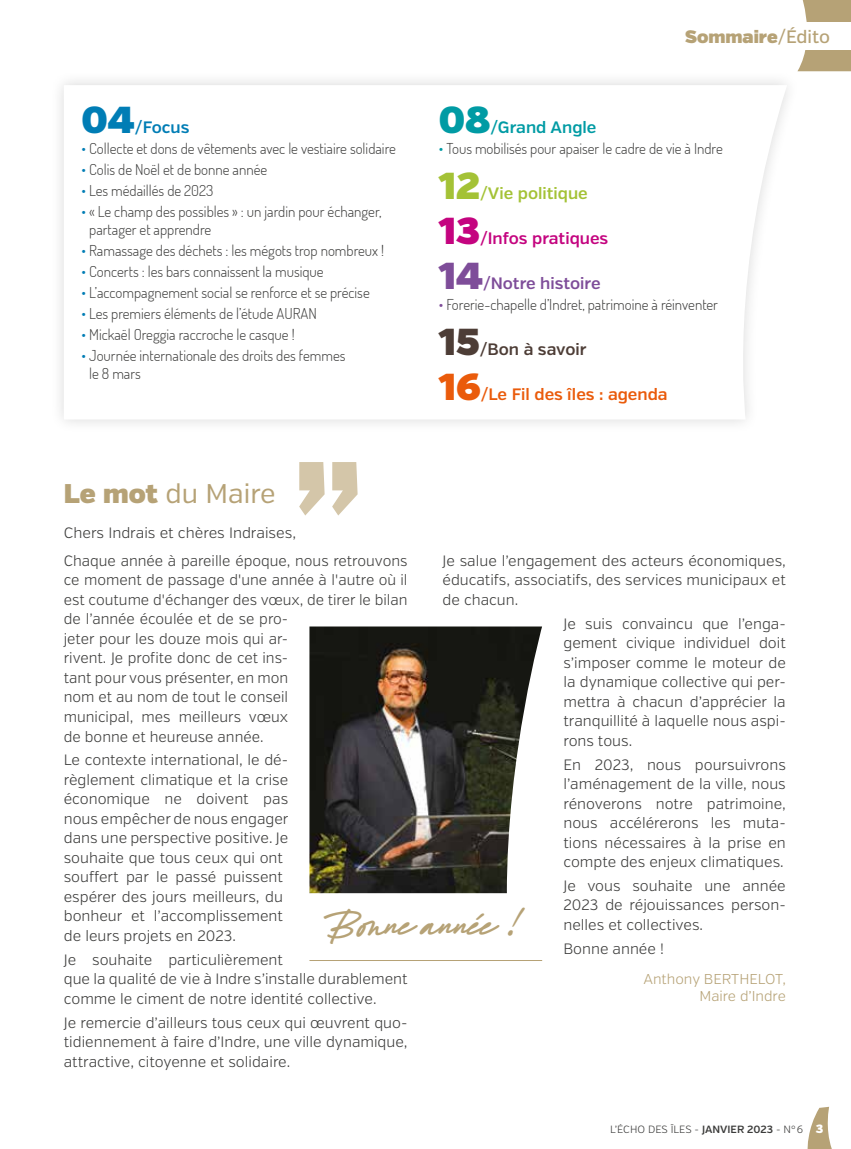
<style>
.page{position:relative;width:851px;height:1149px;background:#fff}
.page>*{position:absolute;margin:0;border:0;box-sizing:border-box;transform-origin:0 0}
.t1{font:37.5px "Verb Ultra";color:#007db5}
.t2{font:37.5px "Verb Ultra";color:#009ba4}
.t3{font:37.5px "Verb Ultra";color:#a4c236}
.t4{font:37.5px "Verb Ultra";color:#c4047f}
.t5{font:37.5px "Verb Ultra";color:#7e4d99}
.t6{font:37.5px "Verb Ultra";color:#4d3d36}
.t7{font:37.5px "Verb Ultra";color:#ea5b0b}
.t8{font:34.5px "Black Signature PERSONALUSEONLY";color:#b6a276}
.t9{font:27px "Verb";color:#b6a276}
.t10{font:18px "Verb Ultra";color:#b6a276}
.t11{font:600 16.5px "Verb";color:#ea5b0b}
.t12{font:600 16.5px "Verb";color:#c4047f}
.t13{font:600 16.5px "Verb";color:#7e4d99}
.t14{font:600 16.5px "Verb";color:#a4c236}
.t15{font:600 16.5px "Verb";color:#009ba4}
.t16{font:600 16.5px "Verb";color:#4d3d36}
.t17{font:600 16.5px "Verb";color:#007db5}
.t18{font:300 15px/19.5px "Verb";color:#3c3c3b;text-align:justify}
.t19{font:300 15px/18px "Dosis";color:#3c3c3b}
.t20{font:300 14.25px/17.1px "Verb";color:#b6a276;text-align:right}
.t21{font:300 10.5px "Verb";color:#3c3c3b}
.s1{color:#007db5}
.s2{font-family:"Verb";font-weight:500}
.s3{color:#009ba4}
.s4{color:#7e4d99}
.s5{font-family:"Verb Ultra"}
.s6{font-weight:600}
.s7{font-weight:900;font-size:12px;color:#fff}
</style>
<div class="page">
<svg style="left:807px;top:1106px;width:24px;height:42px"></svg>
<svg style="left:797px;top:0;width:53px;height:71px"></svg>
<div style="left:443px;top:22px;width:407px;height:27px;background:#fff"></div>
<div style="left:49px;top:71px;width:751px;height:362px;background:#000;opacity:.15"></div>
<svg style="left:64px;top:85px;width:723px;height:334px"></svg>
<svg style="left:299px;top:462px;width:58px;height:53px"></svg>
<hr style="left:309px;top:959px;width:233px;height:1px;background:#b6a276">
<img style="left:309px;top:626px;width:233px;height:266px">
<h1 class="t1" style="left:82px;top:97px;width:55px">04</h1>
<p class="t17" style="left:135px;top:117px;width:56px">/Focus</p>
<p class="t19" style="left:82px;top:139px;width:316px"><span class="s1">•</span> Collecte et dons de vêtements avec le vestiaire solidaire</p>
<p class="t19" style="left:82px;top:160px;width:187px"><span class="s1">•</span> Colis de Noël et de bonne année</p>
<p class="t19" style="left:82px;top:181px;width:133px"><span class="s1">•</span> Les médaillés de 2023</p>
<p class="t19" style="left:89px;top:202px;width:294px;text-indent:-8px"><span class="s1">•</span> « Le champ des possibles » : un jardin pour échanger, partager et apprendre</p>
<p class="t19" style="left:82px;top:241px;width:304px"><span class="s1">•</span> Ramassage des déchets : les mégots trop nombreux !</p>
<p class="t19" style="left:82px;top:262px;width:243px"><span class="s1">•</span> Concerts : les bars connaissent la musique</p>
<p class="t19" style="left:82px;top:283px;width:289px"><span class="s1">•</span> L’accompagnement social se renforce et se précise</p>
<p class="t19" style="left:82px;top:304px;width:237px"><span class="s1">•</span> Les premiers éléments de l’étude AURAN</p>
<p class="t19" style="left:82px;top:325px;width:214px"><span class="s1">•</span> Mickaël Oreggia raccroche le casque !</p>
<p class="t19" style="left:89px;top:346px;width:258px;text-indent:-8px"><span class="s1">•</span> Journée internationale des droits des femmes le 8 mars</p>
<p class="t10" style="left:685px;top:26px;width:146px">Sommaire<span class="s2">/Édito</span></p>
<h1 class="t2" style="left:438px;top:97px;width:53px">08</h1>
<p class="t15" style="left:490px;top:117px;width:107px">/Grand Angle</p>
<p class="t19" style="left:438px;top:139px;width:285px"><span class="s3">•</span> Tous mobilisés pour apaiser le cadre de vie à Indre</p>
<h1 class="t3" style="left:438px;top:163px;width:43px">12</h1>
<p class="t14" style="left:480px;top:183px;width:109px">/Vie politique</p>
<h1 class="t4" style="left:438px;top:208px;width:43px">13</h1>
<p class="t12" style="left:480px;top:228px;width:130px">/Infos pratiques</p>
<h1 class="t5" style="left:438px;top:253px;width:46px">14</h1>
<p class="t13" style="left:483px;top:273px;width:119px">/Notre histoire</p>
<p class="t19" style="left:438px;top:295px;width:281px"><span class="s4">•</span> Forerie-chapelle d’Indret, patrimoine à réinventer</p>
<h1 class="t6" style="left:438px;top:319px;width:43px">15</h1>
<p class="t16" style="left:480px;top:339px;width:108px">/Bon à savoir</p>
<h1 class="t7" style="left:438px;top:364px;width:43px">16</h1>
<p class="t11" style="left:480px;top:384px;width:188px">/Le Fil des îles : agenda</p>
<h3 class="t9" style="left:64px;top:477px;width:213px"><span class="s5">Le mot</span> du Maire</h3>
<p class="t18" style="left:64px;top:518px;width:345px;line-height:28px">Chers Indrais et chères Indraises,<br>Chaque année à pareille époque, nous retrouvons</p>
<p class="t18" style="left:64px;top:570px;width:345px;text-align:left">ce moment de passage d'une année à l'autre où il est coutume d'échanger des vœux, de tirer le bilan de l’année écoulée et de se pro-<br>jeter pour les douze mois qui ar-<br>rivent. Je profite donc de cet ins-<br>tant pour vous présenter, en mon<br>nom et au nom de tout le conseil<br>municipal, mes meilleurs vœux<br>de bonne et heureuse année.</p>
<p class="t18" style="left:64px;top:750px;width:226px;text-align:left">Le contexte international, le dé&shy;règlement climatique et la crise économique ne doivent pas nous empêcher de nous engager dans une perspective positive. Je souhaite que tous ceux qui ont souffert par le passé puissent espérer des jours meilleurs, du bonheur et l’accomplissement de leurs projets en 2023.</p>
<p class="t18" style="left:64px;top:949px;width:345px;text-align:left">Je souhaite particulièrement<br>que la qualité de vie à Indre s’installe durablement comme le ciment de notre identité collective.</p>
<p class="t18" style="left:64px;top:1012px;width:345px">Je remercie d’ailleurs tous ceux qui œuvrent quo&shy;tidiennement à faire d’Indre, une ville dynamique, attractive, citoyenne et solidaire.</p>
<p class="t18" style="left:442px;top:551px;width:345px">Je salue l’engagement des acteurs économiques, éducatifs, associatifs, des services municipaux et de chacun.</p>
<p class="t18" style="left:563px;top:613px;width:224px">Je suis convaincu que l’enga&shy;gement civique individuel doit s’imposer comme le moteur de la dynamique collective qui per&shy;mettra à chacun d’apprécier la tranquillité à laquelle nous aspi&shy;rons tous.</p>
<p class="t18" style="left:563px;top:754px;width:224px">En 2023, nous poursuivrons l’aménagement de la ville, nous rénoverons notre patrimoine, nous accélérerons les muta&shy;tions nécessaires à la prise en compte des enjeux climatiques.</p>
<p class="t18" style="left:563px;top:875px;width:224px">Je vous souhaite une année 2023 de réjouissances person&shy;nelles et collectives.</p>
<p class="t18" style="left:563px;top:938px;width:102px">Bonne année !</p>
<p class="t20" style="left:643px;top:969px;width:144px">Anthony BERTHELOT,<br>Maire d’Indre</p>
<h2 class="t8" style="left:330px;top:906px;width:198px">Bonne année !</h2>
<p class="t21" style="left:610px;top:1122px;width:215px">L’ÉCHO DES ÎLES - <span class="s6">JANVIER 2023</span> - N°6 <span class="s7">3</span></p>
</div>
